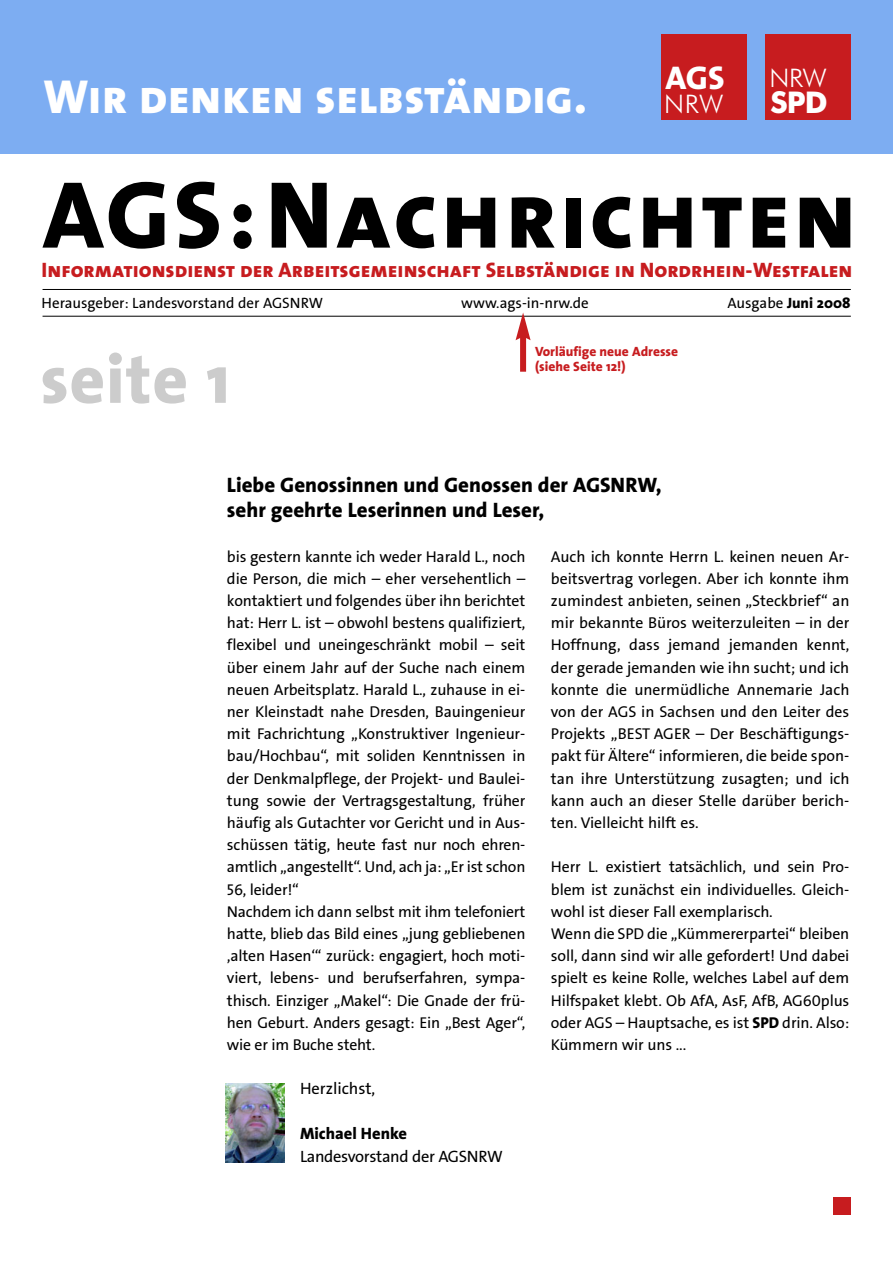
<style>
.page{position:relative;width:893px;height:1263px;background:#fff}
.page>*{position:absolute;margin:0;border:0;box-sizing:border-box;transform-origin:0 0}
.t1{font:96px "The Sans Extra Bold Caps";letter-spacing:.03em;color:#000}
.t2{font:800 69px "The Sans";letter-spacing:.01em;color:#ccc}
.t3{font:48px "The Sans Extra Bold Caps";color:#fff}
.t4{font:800 33px "The Sans";color:#fff}
.t5{font:30px "TT2 A9 FO00";color:#fff}
.t6{font:25.65px "TT2 A9 AO00";letter-spacing:-.005em;color:#fff;scale:1.05 1}
.t7{font:21px "The Sans Extra Bold Caps";color:#c71c1f}
.t8{font:800 21px/25.5px "The Sans";color:#000}
.t9{font:16.5px "TT2 A95 O00";letter-spacing:-.02em;color:#000}
.t10{font:800 16.5px "The Sans";color:#000}
.t11{font:16.5px "TT2 A95 O00";color:#000}
.t12{font:15.75px/22.2px "TT2 A95 O00";letter-spacing:-.005em;color:#000}
.t13{font:15px "TT2 A95 O00";color:#000}
.t14{font:800 15px "The Sans";color:#000}
.t15{font:800 13.5px/15px "The Sans";color:#c71c1f}
.s1{font-family:"The Sans";font-weight:800}
.s2{font-family:"TT2 A95 O00";font-weight:400}
</style>
<div class="page">
<img style="left:225px;top:1083px;width:59px;height:79px">
<div style="left:0;top:0;width:892px;height:153px;background:#7dadf2"></div>
<hr style="left:43px;top:289px;width:807px;height:1px;background:#000">
<div style="left:765px;top:34px;width:85px;height:85px;background:#c71c1f"></div>
<div style="left:661px;top:34px;width:85px;height:85px;background:#c71c1f"></div>
<hr style="left:43px;top:316px;width:807px;height:1px;background:#000">
<div style="left:833px;top:1197px;width:17px;height:17px;background:#c71c1f"></div>
<div style="left:520px;top:335px;width:6px;height:37px;background:#c71c1f"></div>
<svg style="left:515px;top:313px;width:15px;height:27px"></svg>
<h3 class="t3" style="left:43px;top:68px;width:545px">Wir denken selbständig.</h3>
<h3 class="t4" style="left:665px;top:66px;width:60px">AGS</h3>
<h3 class="t6" style="left:769px;top:67px;width:56px">NRW</h3>
<h3 class="t6" style="left:664px;top:93px;width:58px">NRW</h3>
<h3 class="t5" style="left:770px;top:90px;width:59px">SPD</h3>
<h1 class="t1" style="left:43px;top:158px;width:815px"><span class="s1">AGS:</span>Nachrichten</h1>
<h3 class="t7" style="left:42px;top:258px;width:812px">Informationsdienst der Arbeitsgemeinschaft Selbständige in Nordrhein-Westfalen</h3>
<p class="t13" style="left:461px;top:297px;width:129px">www.ags-in-nrw.de</p>
<p class="t14" style="left:727px;top:297px;width:125px"><span class="s2">Ausgabe</span> Juni 2008</p>
<p class="t13" style="left:42px;top:297px;width:283px">Herausgeber: Landesvorstand der AGSNRW</p>
<h2 class="t2" style="left:40px;top:354px;width:191px">seite 1</h2>
<p class="t15" style="left:535px;top:346px;width:145px">Vorläufige neue Adresse (siehe Seite 12!)</p>
<h3 class="t8" style="left:227px;top:474px;width:436px">Liebe Genossinnen und Genossen der AGSNRW, sehr geehrte Leserinnen und Leser,</h3>
<p class="t12" style="left:227px;top:547px;width:300px">bis gestern kannte ich weder Harald L., noch die Person, die mich – eher versehentlich – kontaktiert und folgendes über ihn berichtet hat: Herr L. ist – obwohl bestens qualifiziert, flexibel und uneingeschränkt mobil – seit über einem Jahr auf der Suche nach einem neuen Arbeitsplatz. Harald L., zuhause in ei&shy;ner Kleinstadt nahe Dresden, Bauingenieur mit Fachrichtung „Konstruktiver Ingenieur&shy;bau/Hochbau“, mit soliden Kenntnissen in der Denkmalpflege, der Projekt- und Baulei&shy;tung sowie der Vertragsgestaltung, früher häufig als Gutachter vor Gericht und in Aus&shy;schüssen tätig, heute fast nur noch ehren&shy;amtlich „angestellt“. Und, ach ja: „Er ist schon 56, leider!“<br>Nachdem ich dann selbst mit ihm telefoniert hatte, blieb das Bild eines „jung gebliebenen ‚alten Hasen‘“ zurück: engagiert, hoch moti&shy;viert, lebens- und berufserfahren, sympa&shy;thisch. Einziger „Makel“: Die Gnade der frü&shy;hen Geburt. Anders gesagt: Ein „Best Ager“, wie er im Buche steht.</p>
<p class="t12" style="left:551px;top:547px;width:300px;text-align:justify">Auch ich konnte Herrn L. keinen neuen Ar&shy;beitsvertrag vorlegen. Aber ich konnte ihm zumindest anbieten, seinen „Steckbrief“ an mir bekannte Büros weiterzuleiten – in der Hoffnung, dass jemand jemanden kennt, der gerade jemanden wie ihn sucht; und ich konnte die unermüdliche Annemarie Jach von der AGS in Sachsen und den Leiter des Projekts „BEST AGER – Der Beschäftigungs&shy;pakt für Ältere“ informieren, die beide spon&shy;tan ihre Unterstützung zusagten; und ich kann auch an dieser Stelle darüber berich&shy;ten. Vielleicht hilft es.</p>
<p class="t12" style="left:551px;top:857px;width:300px">Herr L. existiert tatsächlich, und sein Pro&shy;blem ist zunächst ein individuelles. Gleich&shy;wohl ist dieser Fall exemplarisch.<br>Wenn die SPD die „Kümmererpartei“ bleiben soll, dann sind wir alle gefordert! Und dabei spielt es keine Rolle, welches Label auf dem Hilfspaket klebt. Ob AfA, AsF, AfB, AG60plus oder AGS – Hauptsache, es ist <span class="s1">SPD</span> drin. Also:<br>Kümmern wir uns ...</p>
<p class="t11" style="left:300px;top:1082px;width:77px">Herzlichst,</p>
<p class="t10" style="left:300px;top:1128px;width:109px">Michael Henke</p>
<p class="t9" style="left:300px;top:1150px;width:204px">Landesvorstand der AGSNRW</p>
</div>
